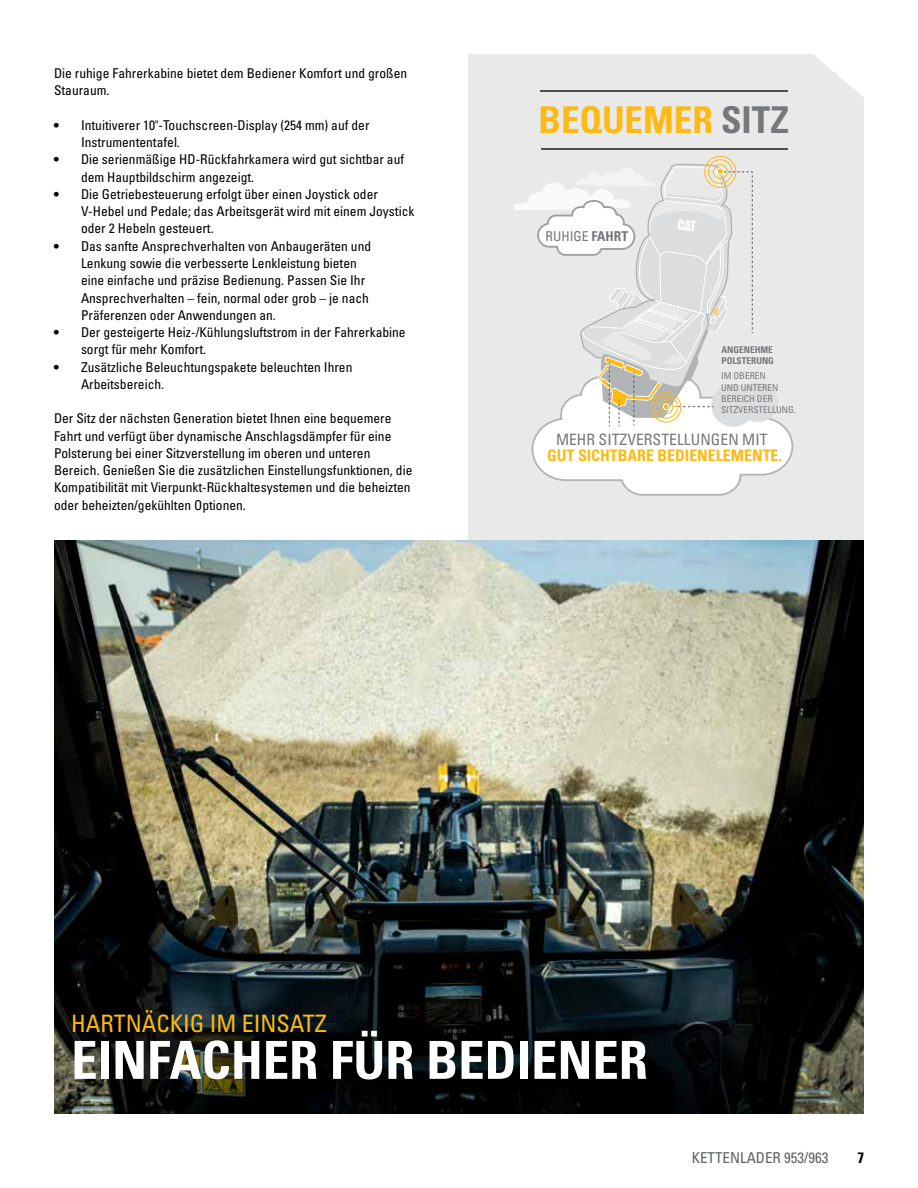
<style>
.page{position:relative;width:918px;height:1188px;background:#fff}
.page>*{position:absolute;margin:0;border:0;box-sizing:border-box;transform-origin:0 0}
.t1{font:52.5px "Univers LTCYR 67 Bold Cond";color:#fff}
.t2{font:700 condensed 36.9px "Univers";color:#fdba12}
.t3{font:condensed 24px "Univers LTCYR 57";color:#fdba12}
.t4{font:700 condensed 15.9px "Univers";color:#fdba12}
.t5{font:condensed 15.6px "Univers";color:#77787b}
.t6{font:condensed 15px "Univers LTCYR 57";color:#5e6263}
.t7{font:15px "Univers LTCYR 67 Bold Cond";color:#000}
.t8{font:condensed 13.5px/17.2px "Univers LTCYR 57";color:#000}
.t9{font:condensed 13.5px "Univers";color:#77787b}
.t10{font:condensed 9.3px/11.2px "Univers";color:#77787b}
.t11{font:700 condensed 9.3px/11.2px "Univers";color:#77787b}
.s1{color:#77787b}
.s2{font-weight:700}
</style>
<div class="page">
<div style="left:468px;top:54px;width:396px;height:486px;background:#e9e9ea"></div>
<img style="left:54px;top:540px;width:810px;height:573px">
<hr style="left:542px;top:149px;width:246px;height:1px;background:#4f4f4f">
<hr style="left:540px;top:90px;width:248px;height:2px;background:#4f4f4f">
<div style="left:705px;top:156px;width:31px;height:31px;border:1px solid #fdba12;border-radius:50%"></div>
<div style="left:708px;top:160px;width:24px;height:23px;border:1px solid #fdba12;border-radius:50%"></div>
<svg style="left:514px;top:163px;width:280px;height:334px"></svg>
<p class="t8" style="left:54px;top:64px;width:355px">Die ruhige Fahrerkabine bietet dem Bediener Komfort und großen<br>Stauraum.</p>
<p class="t8" style="left:81px;top:116px;width:290px;text-indent:-27px">• Intuitiverer 10"-Touchscreen-Display (254 mm) auf der<br>Instrumententafel.</p>
<p class="t8" style="left:81px;top:151px;width:325px;text-indent:-27px">• Die serienmäßige HD-Rückfahrkamera wird gut sichtbar auf dem Hauptbildschirm angezeigt.</p>
<p class="t8" style="left:81px;top:185px;width:335px;text-indent:-27px">• Die Getriebesteuerung erfolgt über einen Joystick oder<br>V-Hebel und Pedale; das Arbeitsgerät wird mit einem Joystick oder 2 Hebeln gesteuert.</p>
<p class="t8" style="left:81px;top:237px;width:292px;text-indent:-27px">• Das sanfte Ansprechverhalten von Anbaugeräten und Lenkung sowie die verbesserte Lenkleistung bieten eine einfache und präzise Bedienung. Passen Sie Ihr Ansprechverhalten – fein, normal oder grob – je nach Präferenzen oder Anwendungen an.</p>
<p class="t8" style="left:81px;top:323px;width:326px;text-indent:-27px">• Der gesteigerte Heiz-/Kühlungsluftstrom in der Fahrerkabine sorgt für mehr Komfort.</p>
<p class="t8" style="left:81px;top:358px;width:273px;text-indent:-27px">• Zusätzliche Beleuchtungspakete beleuchten Ihren<br>Arbeitsbereich.</p>
<p class="t8" style="left:54px;top:409px;width:360px">Der Sitz der nächsten Generation bietet Ihnen eine bequemere Fahrt und verfügt über dynamische Anschlagsdämpfer für eine Polsterung bei einer Sitzverstellung im oberen und unteren Bereich. Genießen Sie die zusätzlichen Einstellungsfunktionen, die Kompatibilität mit Vierpunkt-Rückhaltesystemen und die beheizten oder beheizten/gekühlten Optionen.</p>
<h2 class="t2" style="left:538px;top:97px;width:252px">BEQUEMER <span class="s1">SITZ</span></h2>
<p class="t9" style="left:546px;top:228px;width:84px">RUHIGE <span class="s2">FAHRT</span></p>
<p class="t11" style="left:722px;top:344px;width:54px">ANGENEHME<br>POLSTERUNG</p>
<p class="t10" style="left:721px;top:370px;width:76px">IM OBEREN<br>UND UNTEREN<br>BEREICH DER<br>SITZVERSTELLUNG.</p>
<p class="t5" style="left:556px;top:429px;width:213px">MEHR SITZVERSTELLUNGEN MIT</p>
<p class="t4" style="left:547px;top:446px;width:236px">GUT SICHTBARE BEDIENELEMENTE.</p>
<h3 class="t3" style="left:71px;top:1009px;width:257px">HARTNÄCKIG IM EINSATZ</h3>
<h1 class="t1" style="left:71px;top:1028px;width:578px">EINFACHER FÜR BEDIENER</h1>
<p class="t6" style="left:692px;top:1148px;width:138px">KETTENLADER 953/963</p>
<p class="t7" style="left:857px;top:1148px;width:8px">7</p>
</div>
